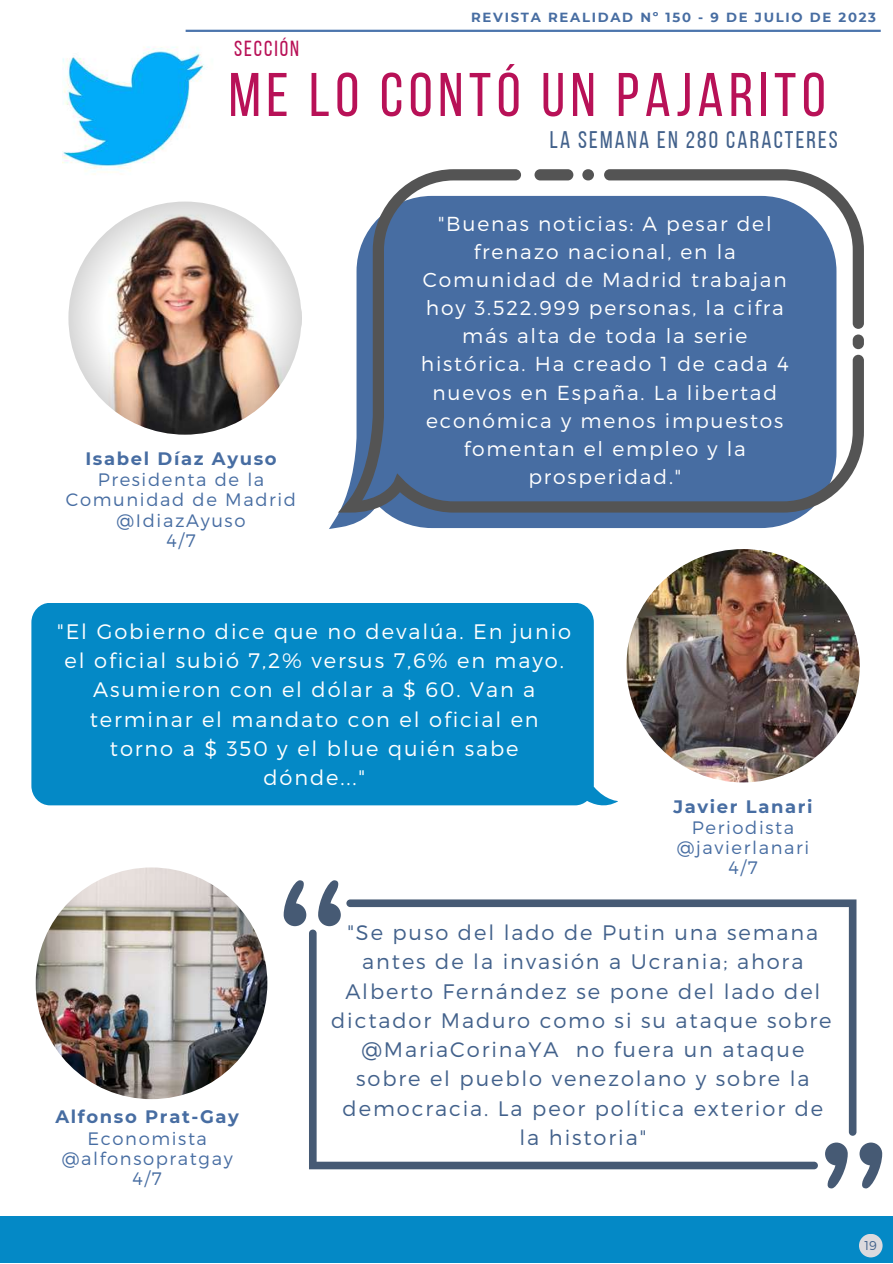
<style>
.page{position:relative;width:893px;height:1264px;background:#fff}
.page>*{position:absolute;margin:0;border:0;box-sizing:border-box;transform-origin:0 0}
.t1{font:61.5px "Bebas Neue";letter-spacing:.09em;color:#b81157}
.t2{font:24px "Bebas Neue";letter-spacing:.09em;color:#42618b}
.t3{font:21.75px "Bebas Neue";letter-spacing:.09em;color:#b81157}
.t4{font:300 21px/29.2px "Montserrat";letter-spacing:.09em;color:#42618b;text-align:center}
.t5{font:300 21px/29.2px "Montserrat";letter-spacing:.09em;color:#fff;text-align:center}
.t6{font:300 20.25px/28px "Montserrat";letter-spacing:.09em;color:#fff;text-align:center}
.t7{font:300 18px/20.2px "Montserrat";letter-spacing:.09em;color:#476da2;text-align:center}
.t8{font:700 18px "Montserrat";letter-spacing:.09em;color:#476da2}
.t9{font:700 13.2px "Montserrat";letter-spacing:.13em;color:#476da2}
.t10{font:300 12.75px "Montserrat";color:#42618b}
</style>
<div class="page">
<div style="left:0;top:1216px;width:892px;height:46px;background:#0489c6"></div>
<svg style="left:329px;top:512px;width:479px;height:17px;fill:#476da2"></svg>
<svg style="left:338px;top:169px;width:525px;height:343px;background:#5f7da6"></svg>
<div style="left:534px;top:169px;width:39px;height:11px;background:#545454;border-radius:6px"></div>
<div style="left:582px;top:169px;width:12px;height:11px;background:#545454;border-radius:6px"></div>
<div style="left:852px;top:334px;width:11px;height:15px;background:#545454;border-radius:6px"></div>
<svg style="left:318px;top:880px;width:23px;height:46px"></svg>
<svg style="left:283px;top:880px;width:23px;height:46px"></svg>
<svg style="left:825px;top:1142px;width:22px;height:46px"></svg>
<svg style="left:859px;top:1142px;width:23px;height:46px"></svg>
<svg style="left:346px;top:899px;width:510px;height:236px"></svg>
<svg style="left:309px;top:929px;width:508px;height:240px"></svg>
<img style="left:62px;top:46px;width:143px;height:129px">
<img style="left:36px;top:867px;width:231px;height:232px;border-radius:50%">
<img style="left:626px;top:549px;width:233px;height:233px;border-radius:50%">
<img style="left:68px;top:201px;width:233px;height:233px;border-radius:50%">
<div style="left:858px;top:1233px;width:24px;height:24px;background:#dcdade;border-radius:50%"></div>
<hr style="left:186px;top:30px;width:694px;height:2px;background:#4c75ad">
<div style="left:31px;top:603px;width:587px;height:202px;background:#0489c6"></div>
<p class="t9" style="left:471px;top:9px;width:406px">REVISTA REALIDAD Nº 150 - 9 DE JULIO DE 2023</p>
<p class="t3" style="left:234px;top:40px;width:67px">SECCIÓN</p>
<h1 class="t1" style="left:229px;top:70px;width:598px">ME LO CONTÓ UN PAJARITO</h1>
<p class="t2" style="left:549px;top:130px;width:289px">LA SEMANA EN 280 CARACTERES</p>
<p class="t8" style="left:85px;top:447px;width:193px">Isabel Díaz Ayuso</p>
<p class="t7" style="left:66px;top:468px;width:232px">Presidenta de la<br>Comunidad de Madrid @IdiazAyuso<br>4/7</p>
<p class="t6" style="left:421px;top:208px;width:369px">"Buenas noticias: A pesar del frenazo nacional, en la<br>Comunidad de Madrid trabajan hoy 3.522.999 personas, la cifra más alta de toda la serie histórica. Ha creado 1 de cada 4 nuevos en España. La libertad económica y menos impuestos fomentan el empleo y la prosperidad."</p>
<p class="t5" style="left:57px;top:616px;width:515px">"El Gobierno dice que no devalúa. En junio el oficial subió 7,2% versus 7,6% en mayo.<br>Asumieron con el dólar a $ 60. Van a terminar el mandato con el oficial en torno a $ 350 y el blue quién sabe dónde..."</p>
<p class="t8" style="left:673px;top:795px;width:141px">Javier Lanari</p>
<p class="t7" style="left:676px;top:816px;width:134px">Periodista @javierlanari<br>4/7</p>
<p class="t8" style="left:55px;top:1106px;width:185px">Alfonso Prat-Gay</p>
<p class="t7" style="left:62px;top:1127px;width:172px">Economista @alfonsopratgay<br>4/7</p>
<p class="t4" style="left:331px;top:917px;width:502px">"Se puso del lado de Putin una semana antes de la invasión a Ucrania; ahora Alberto Fernández se pone del lado del dictador Maduro como si su ataque sobre @MariaCorinaYA no fuera un ataque sobre el pueblo venezolano y sobre la democracia. La peor política exterior de la historia"</p>
<p class="t10" style="left:864px;top:1236px;width:14px">19</p>
</div>
